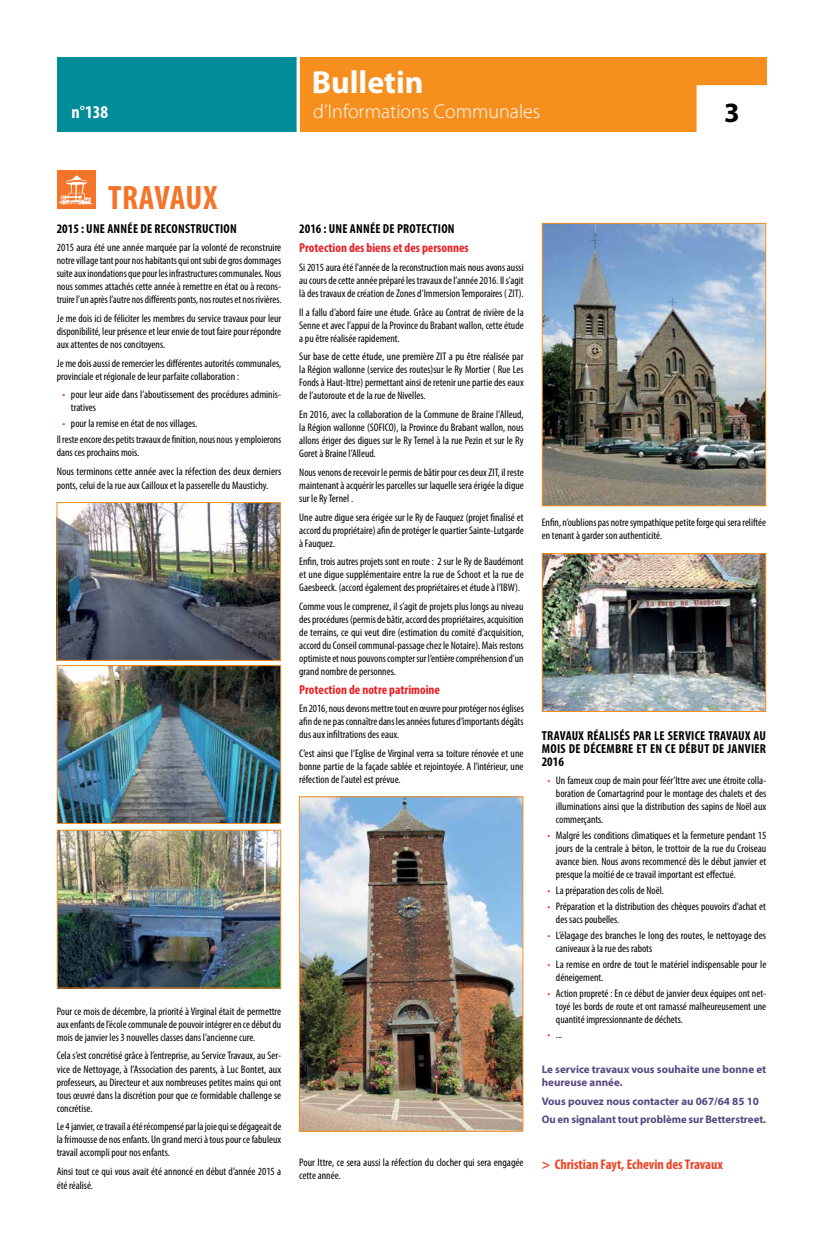
<style>
.page{position:relative;width:823px;height:1248px;background:#fff}
.page>*{position:absolute;margin:0;border:0;box-sizing:border-box;transform-origin:0 0}
.t1{font:700 condensed 34px "Myriad Pro";letter-spacing:.02em;color:#f47429}
.t2{font:700 32px "Myriad Pro";color:#fff}
.t3{font:700 28px "Myriad Pro";color:#000}
.t4{font:300 20px "Myriad Pro";color:#fff}
.t5{font:700 condensed 18px "Myriad Pro";color:#fff}
.t6{font:700 condensed 14px "Myriad Pro";color:#ef4123}
.t7{font:700 condensed 13px/13px "Myriad Pro";letter-spacing:.02em;color:#000}
.t8{font:700 condensed 13px "Myriad Pro";color:#ed1d24}
.t9{font:condensed 11px/13px "Myriad Pro";color:#000;text-align:justify}
.t10{font:700 11px/13px "Myriad Pro";color:#574783}
.s1{color:#ef4123}
</style>
<div class="page">
<div style="left:57px;top:57px;width:240px;height:74px;background:#008c99"></div>
<div style="left:299px;top:57px;width:466px;height:74px;background:#f78f1e"></div>
<svg style="left:296px;top:57px;width:4px;height:75px"></svg>
<div style="left:696px;top:85px;width:76px;height:47px;background:#fff;border:2px solid #fff"></div>
<div style="left:57px;top:171px;width:38px;height:38px;background:#f47429"></div>
<svg style="left:59px;top:175px;width:34px;height:29px"></svg>
<img style="left:59px;top:667px;width:220px;height:154px">
<div style="left:57px;top:665px;width:224px;height:158px;border:1px solid #f78f1e"></div>
<img style="left:59px;top:831px;width:220px;height:155px">
<div style="left:57px;top:829px;width:224px;height:159px;border:1px solid #f78f1e"></div>
<img style="left:58px;top:504px;width:221px;height:154px">
<div style="left:56px;top:502px;width:225px;height:158px;border:1px solid #f78f1e"></div>
<img style="left:543px;top:225px;width:220px;height:279px">
<div style="left:541px;top:223px;width:224px;height:283px;border:1px solid #f78f1e"></div>
<img style="left:543px;top:555px;width:220px;height:155px">
<div style="left:541px;top:553px;width:224px;height:159px;border:1px solid #f78f1e"></div>
<img style="left:301px;top:798px;width:220px;height:331px">
<div style="left:299px;top:796px;width:224px;height:335px;border:1px solid #f78f1e"></div>
<h2 class="t2" style="left:311px;top:61px;width:113px">Bulletin</h2>
<h3 class="t4" style="left:313px;top:99px;width:228px">d’Informations Communales</h3>
<h3 class="t5" style="left:72px;top:101px;width:38px">N°138</h3>
<h3 class="t3" style="left:723px;top:94px;width:17px">3</h3>
<h1 class="t1" style="left:108px;top:177px;width:110px">TRAVAUX</h1>
<p class="t7" style="left:57px;top:221px;width:58px">2015 : UNE ANNÉE</p>
<p class="t7" style="left:140px;top:221px;width:96px">DE RECONSTRUCTION</p>
<p class="t9" style="left:57px;top:241px;width:226px">2015 aura été une année marquée par la volonté de reconstruire notre village tant pour nos habitants qui ont subi de gros dommages suite aux inondations que pour les infrastructures communales. Nous nous sommes attachés cette année à remettre en état ou à recons&shy;truire l’un après l’autre nos différents ponts, nos routes et nos rivières.</p>
<p class="t9" style="left:57px;top:312px;width:226px">Je me dois ici de féliciter les membres du service travaux pour leur disponibilité, leur présence et leur envie de tout faire pour répondre aux attentes de nos concitoyens.</p>
<p class="t9" style="left:57px;top:356px;width:226px">Je me dois aussi de remercier les différentes autorités communales, provinciale et régionale de leur parfaite collaboration :</p>
<p class="t9" style="left:71px;top:388px;width:211px;text-indent:-9px"><span class="s1">•</span> pour leur aide dans l’aboutissement des procédures adminis&shy;tratives</p>
<p class="t9" style="left:57px;top:415px;width:226px;line-height:15.8px;text-indent:6px"><span class="s1">•</span> pour la remise en état de nos villages.<br>Il reste encore des petits travaux de finition, nous nous y emploierons</p>
<p class="t9" style="left:57px;top:443px;width:226px;line-height:18.7px">dans ces prochains mois.<br>Nous terminons cette année avec la réfection des deux derniers</p>
<p class="t9" style="left:57px;top:478px;width:213px">ponts, celui de la rue aux Cailloux et la passerelle du Maustichy.</p>
<p class="t9" style="left:57px;top:1004px;width:226px">Pour ce mois de décembre, la priorité à Virginal était de permettre aux enfants de l’école communale de pouvoir intégrer en ce début du mois de janvier les 3 nouvelles classes dans l’ancienne cure.</p>
<p class="t9" style="left:57px;top:1049px;width:226px">Cela s’est concrétisé grâce à l’entreprise, au Service Travaux, au Ser&shy;vice de Nettoyage, à l’Association des parents, à Luc Bontet, aux professeurs, au Directeur et aux nombreuses petites mains qui ont tous œuvré dans la discrétion pour que ce formidable challenge se concrétise.</p>
<p class="t9" style="left:57px;top:1119px;width:226px">Le 4 janvier, ce travail a été récompensé par la joie qui se dégageait de la frimousse de nos enfants. Un grand merci à tous pour ce fabuleux travail accompli pour nos enfants.</p>
<p class="t9" style="left:57px;top:1163px;width:226px;line-height:14px">Ainsi tout ce qui vous avait été annoncé en début d’année 2015 a été réalisé.</p>
<p class="t7" style="left:299px;top:221px;width:58px">2016 : UNE ANNÉE</p>
<p class="t7" style="left:383px;top:221px;width:72px">DE PROTECTION</p>
<p class="t8" style="left:299px;top:240px;width:171px">PROTECTION DES BIENS ET DES PERSONNES</p>
<p class="t9" style="left:299px;top:261px;width:226px">Si 2015 aura été l’année de la reconstruction mais nous avons aussi au cours de cette année préparé les travaux de l’année 2016. Il s’agit là des travaux de création de Zones d’Immersion Temporaires ( ZIT).</p>
<p class="t9" style="left:299px;top:305px;width:226px">Il a fallu d’abord faire une étude. Grâce au Contrat de rivière de la Senne et avec l’appui de la Province du Brabant wallon, cette étude a pu être réalisée rapidement.</p>
<p class="t9" style="left:299px;top:350px;width:226px">Sur base de cette étude, une première ZIT a pu être réalisée par la Région wallonne (service des routes)sur le Ry Mortier ( Rue Les Fonds à Haut-Ittre) permettant ainsi de retenir une partie des eaux de l’autoroute et de la rue de Nivelles.</p>
<p class="t9" style="left:299px;top:408px;width:226px">En 2016, avec la collaboration de la Commune de Braine l’Alleud, la Région wallonne (SOFICO), la Province du Brabant wallon, nous allons ériger des digues sur le Ry Ternel à la rue Pezin et sur le Ry Goret à Braine l’Alleud.</p>
<p class="t9" style="left:299px;top:465px;width:226px">Nous venons de recevoir le permis de bâtir pour ces deux ZIT, il reste maintenant à acquérir les parcelles sur laquelle sera érigée la digue sur le Ry Ternel .</p>
<p class="t9" style="left:299px;top:510px;width:226px">Une autre digue sera érigée sur le Ry de Fauquez (projet finalisé et accord du propriétaire) afin de protéger le quartier Sainte-Lutgarde à Fauquez.</p>
<p class="t9" style="left:299px;top:555px;width:226px">Enfin, trois autres projets sont en route : 2 sur le Ry de Baudémont et une digue supplémentaire entre la rue de Schoot et la rue de Gaesbeeck. (accord également des propriétaires et étude à l’IBW).</p>
<p class="t9" style="left:299px;top:599px;width:226px">Comme vous le comprenez, il s’agit de projets plus longs au niveau des procédures (permis de bâtir, accord des propriétaires, acquisition de terrains, ce qui veut dire (estimation du comité d’acquisition, accord du Conseil communal-passage chez le Notaire). Mais restons optimiste et nous pouvons compter sur l’entière compréhension d’un grand nombre de personnes.</p>
<p class="t8" style="left:299px;top:681px;width:142px">PROTECTION DE NOTRE PATRIMOINE</p>
<p class="t9" style="left:299px;top:702px;width:226px">En 2016, nous devons mettre tout en œuvre pour protéger nos églises afin de ne pas connaître dans les années futures d’importants dégâts dus aux infiltrations des eaux.</p>
<p class="t9" style="left:299px;top:746px;width:226px">C’est ainsi que l’Eglise de Virginal verra sa toiture rénovée et une bonne partie de la façade sablée et rejointoyée. A l’intérieur, une réfection de l’autel est prévue.</p>
<p class="t9" style="left:299px;top:1155px;width:226px">Pour Ittre, ce sera aussi la réfection du clocher qui sera engagée cette année.</p>
<p class="t9" style="left:541px;top:515px;width:226px">Enfin, n’oublions pas notre sympathique petite forge qui sera reliftée en tenant à garder son authenticité.</p>
<p class="t7" style="left:541px;top:728px;width:225px">TRAVAUX RÉALISÉS PAR LE SE RVICE TRAVAUX AU<br>MOIS DE DÉCEMB</p>
<p class="t7" style="left:621px;top:741px;width:146px">REET EN CE DÉBUT DEJANVIER</p>
<p class="t7" style="left:541px;top:754px;width:24px">2016</p>
<p class="t9" style="left:555px;top:774px;width:212px;text-indent:-9px"><span class="s1">•</span> Un fameux coup de main pour féér’Ittre avec une étroite colla&shy;boration de Comartagrind pour le montage des chalets et des illuminations ainsi que la distribution des sapins de Noël aux commerçants.</p>
<p class="t9" style="left:555px;top:828px;width:212px;text-indent:-9px"><span class="s1">•</span> Malgré les conditions climatiques et la fermeture pendant 15 jours de la centrale à béton, le trottoir de la rue du Croiseau avance bien. Nous avons recommencé dès le début janvier et presque la moitié de ce travail important est effectué.</p>
<p class="t9" style="left:547px;top:883px;width:118px"><span class="s1">•</span> La préparation des colis de Noël.</p>
<p class="t9" style="left:555px;top:899px;width:211px;text-indent:-9px"><span class="s1">•</span> Préparation et la distribution des chèques pouvoirs d’achat et des sacs poubelles.</p>
<p class="t9" style="left:555px;top:928px;width:212px;text-indent:-9px"><span class="s1">•</span> L’élagage des branches le long des routes, le nettoyage des caniveaux à la rue des rabots</p>
<p class="t9" style="left:555px;top:957px;width:212px;text-indent:-9px"><span class="s1">•</span> La remise en ordre de tout le matériel indispensable pour le déneigement.</p>
<p class="t9" style="left:555px;top:986px;width:212px;text-indent:-9px"><span class="s1">•</span> Action propreté : En ce début de janvier deux équipes ont net&shy;toyé les bords de route et ont ramassé malheureusement une quantité impressionnante de déchets.</p>
<p class="t9" style="left:547px;top:1027px;width:16px"><span class="s1">•</span> ...</p>
<p class="t10" style="left:541px;top:1062px;width:226px">Le service travaux vous souhaite une bonne et heureuse année.</p>
<p class="t10" style="left:541px;top:1091px;width:226px;line-height:18.7px">Vous pouvez nous contacter au 067/64 85 10<br>Ou en signalant tout problème sur Betterstreet.</p>
<p class="t6" style="left:541px;top:1155px;width:183px">&gt; CHRISTIAN FAYT, ECHEVIN DES TRAVAUX</p>
</div>
